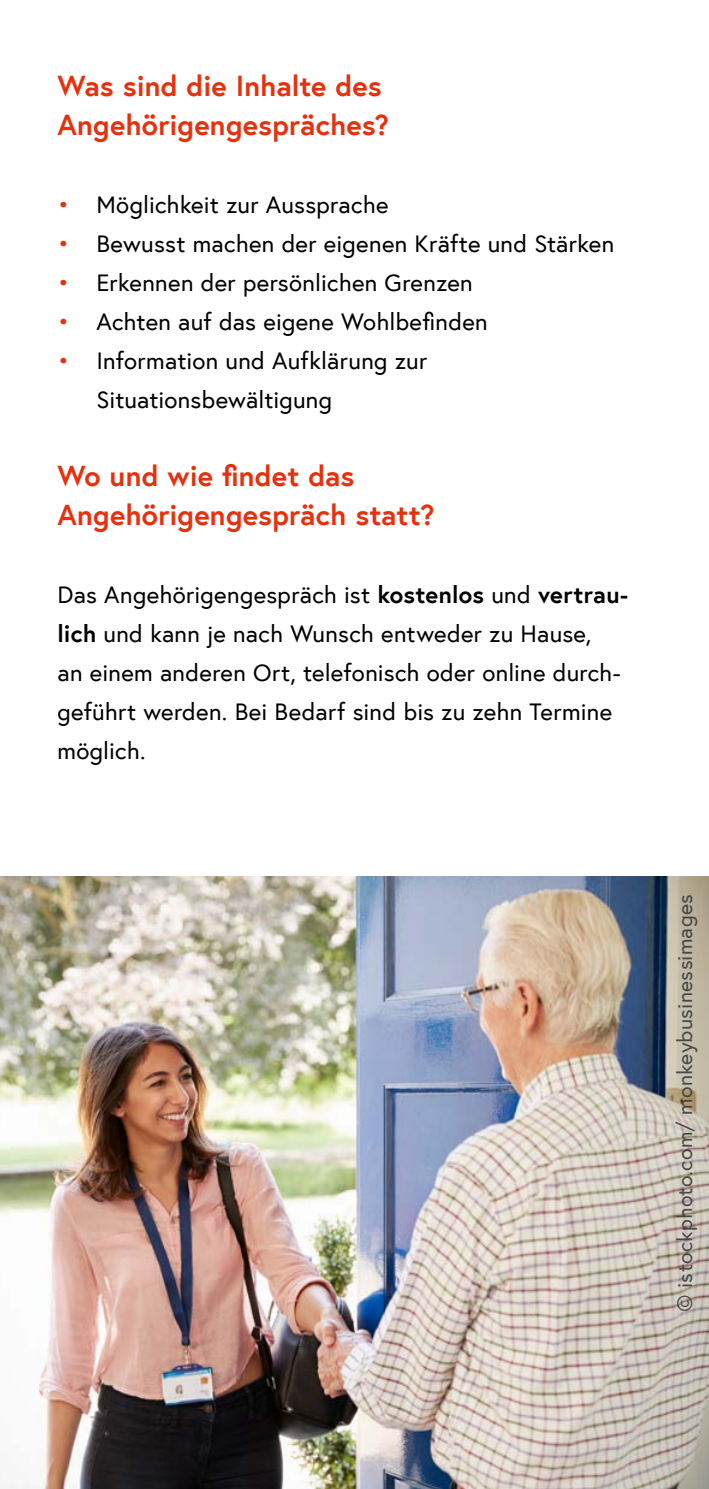
<style>
.page{position:relative;width:709px;height:1489px;background:#fff}
.page>*{position:absolute;margin:0;border:0;box-sizing:border-box;transform-origin:0 0}
.h2_ohne_Nummerierung{font:700 28.75px/39px "Europa Austria";letter-spacing:.005em;color:#e5310e}
.t1{font:24px/39px "Europa Austria";letter-spacing:.01em;color:#000}
.t2{font:21.25px "Europa Austria";letter-spacing:.015em;color:#3b3b3a}
.s1{color:#e5310e}
.s2{font-weight:700}
</style>
<div class="page">
<img style="left:0;top:876px;width:709px;height:612px">
<h2 class="h2_ohne_Nummerierung" style="left:57px;top:66px;width:333px">Was sind die Inhalte des<br>Angehörigengespräches?</h2>
<p class="t1" style="left:57px;top:185px;width:333px"><span class="s1">•</span> Möglichkeit zur Aussprache</p>
<p class="t1" style="left:57px;top:224px;width:558px"><span class="s1">•</span> Bewusst machen der eigenen Kräfte und Stärken</p>
<p class="t1" style="left:57px;top:263px;width:417px"><span class="s1">•</span> Erkennen der persönlichen Grenzen</p>
<p class="t1" style="left:57px;top:302px;width:432px"><span class="s1">•</span> Achten auf das eigene Wohlbefinden</p>
<p class="t1" style="left:96px;top:341px;width:332px;text-indent:-39px"><span class="s1">•</span> Information und Aufklärung zur<br>Situationsbewältigung</p>
<h2 class="h2_ohne_Nummerierung" style="left:57px;top:456px;width:378px">Wo und wie findet das<br>Angehörigengespräch statt?</h2>
<p class="t1" style="left:57px;top:575px;width:572px">Das Angehörigengespräch ist <span class="s2">kostenlos</span> und <span class="s2">vertrau&shy;lich</span> und kann je nach Wunsch entweder zu Hause,<br>an einem anderen Ort, telefonisch oder online durch&shy;geführt werden. Bei Bedarf sind bis zu zehn Termine möglich.</p>
<p class="t2" style="left:671px;top:1311px;width:419px;rotate:-90deg">© istockphoto.com/ monkeybusinessimages</p>
</div>
